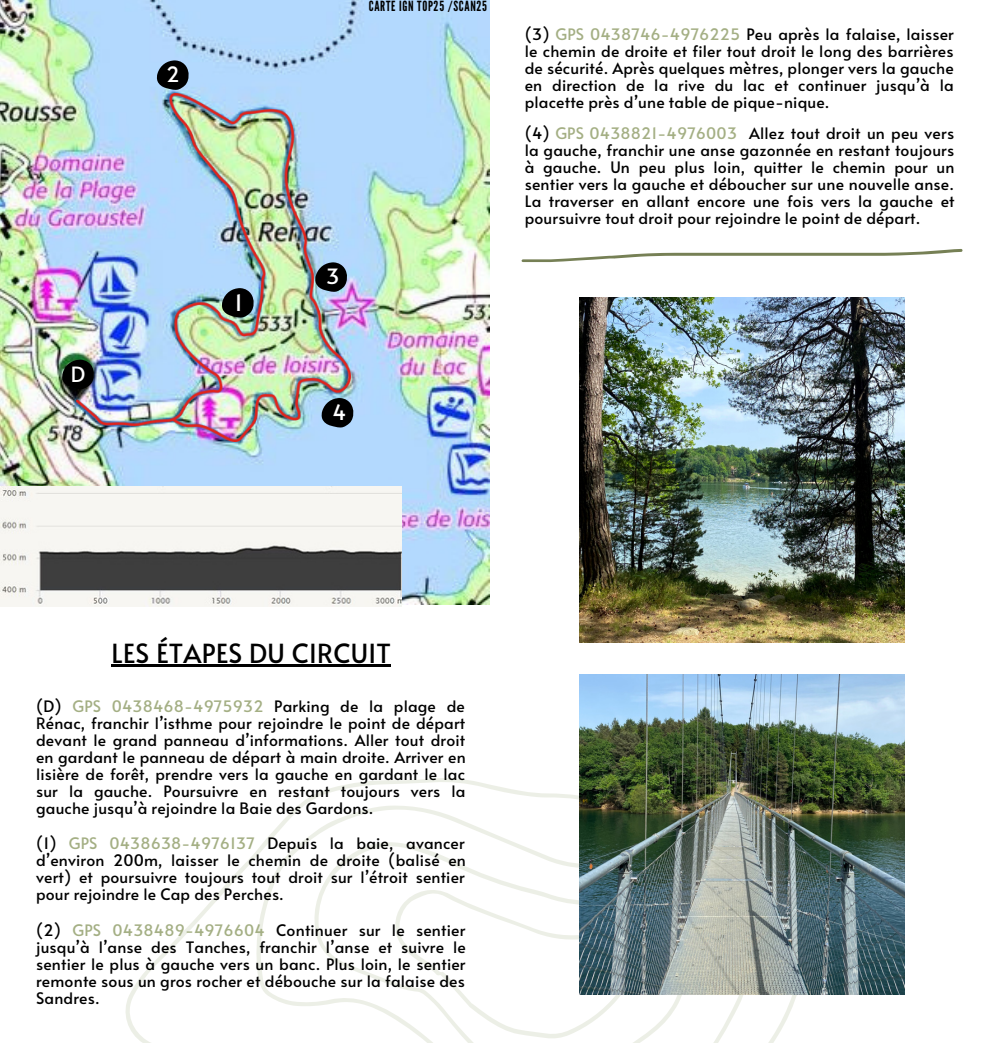
<style>
.page{position:relative;width:993px;height:1043px;background:#fff}
.page>*{position:absolute;margin:0;border:0;box-sizing:border-box;transform-origin:0 0}
.t1{font:26.25px "Alata";letter-spacing:.01em;color:#000}
.t2{font:22.4px "Alata";color:#fff}
.t3{font:21px "Alata";color:#fff}
.t4{font:15.75px/17.2px "Alata";letter-spacing:.01em;color:#000;text-align:justify}
.t5{font:14px "League Gothic";letter-spacing:.05em;color:#000}
.s1{color:#a4af84}
</style>
<div class="page">
<img style="left:0;top:0;width:490px;height:600px">
<svg style="left:107px;top:600px;width:760px;height:442px"></svg>
<svg style="left:350px;top:398px;width:4px;height:29px"></svg>
<svg style="left:156px;top:60px;width:33px;height:30px"></svg>
<svg style="left:62px;top:359px;width:14px;height:30px"></svg>
<img style="left:0;top:486px;width:402px;height:120px">
<svg style="left:521px;top:249px;width:441px;height:13px"></svg>
<img style="left:580px;top:297px;width:324px;height:345px">
<img style="left:580px;top:674px;width:324px;height:320px">
<img style="left:76px;top:94px;width:274px;height:348px">
<hr style="left:111px;top:664px;width:280px;height:2px;background:#000">
<p class="t3" style="left:166px;top:59px;width:15px">2</p>
<p class="t3" style="left:71px;top:358px;width:16px">D</p>
<p class="t2" style="left:234px;top:286px;width:10px">1</p>
<p class="t5" style="left:369px;top:-2px;width:120px">CARTE IGN TOP25 /SCAN25</p>
<p class="t3" style="left:326px;top:261px;width:15px">3</p>
<p class="t4" style="left:524px;top:25px;width:430px">(3) <span class="s1">GPS 0438746-4976225</span> Peu après la falaise, laisser le chemin de droite et filer tout droit le long des barrières de sécurité. Après quelques mètres, plonger vers la gauche en direction de la rive du lac et continuer jusqu’à la placette près d’une table de pique-nique.</p>
<p class="t4" style="left:524px;top:124px;width:431px">(4) <span class="s1">GPS 0438821-4976003</span> Allez tout droit un peu vers la gauche, franchir une anse gazonnée en restant toujours à gauche. Un peu plus loin, quitter le chemin pour un sentier vers la gauche et déboucher sur une nouvelle anse.<br>La traverser en allant encore une fois vers la gauche et poursuivre tout droit pour rejoindre le point de départ.</p>
<p class="t3" style="left:332px;top:397px;width:15px">4</p>
<p class="t1" style="left:111px;top:633px;width:281px">LES ÉTAPES DU CIRCUIT</p>
<p class="t4" style="left:36px;top:696px;width:431px">(D) <span class="s1">GPS 0438468-4975932</span> Parking de la plage de Rénac, franchir l’isthme pour rejoindre le point de départ devant le grand panneau d’informations. Aller tout droit en gardant le panneau de départ à main droite. Arriver en lisière de forêt, prendre vers la gauche en gardant le lac sur la gauche. Poursuivre en restant toujours vers la gauche jusqu’à rejoindre la Baie des Gardons.</p>
<p class="t4" style="left:36px;top:834px;width:431px">(1) <span class="s1">GPS 0438638-4976137</span> Depuis la baie, avancer d’environ 200m, laisser le chemin de droite (balisé en vert) et poursuivre toujours tout droit sur l’étroit sentier pour rejoindre le Cap des Perches.</p>
<p class="t4" style="left:36px;top:920px;width:431px">(2) <span class="s1">GPS 0438489-4976604</span> Continuer sur le sentier jusqu’à l’anse des Tanches, franchir l’anse et suivre le sentier le plus à gauche vers un banc. Plus loin, le sentier remonte sous un gros rocher et débouche sur la falaise des Sandres.</p>
</div>
